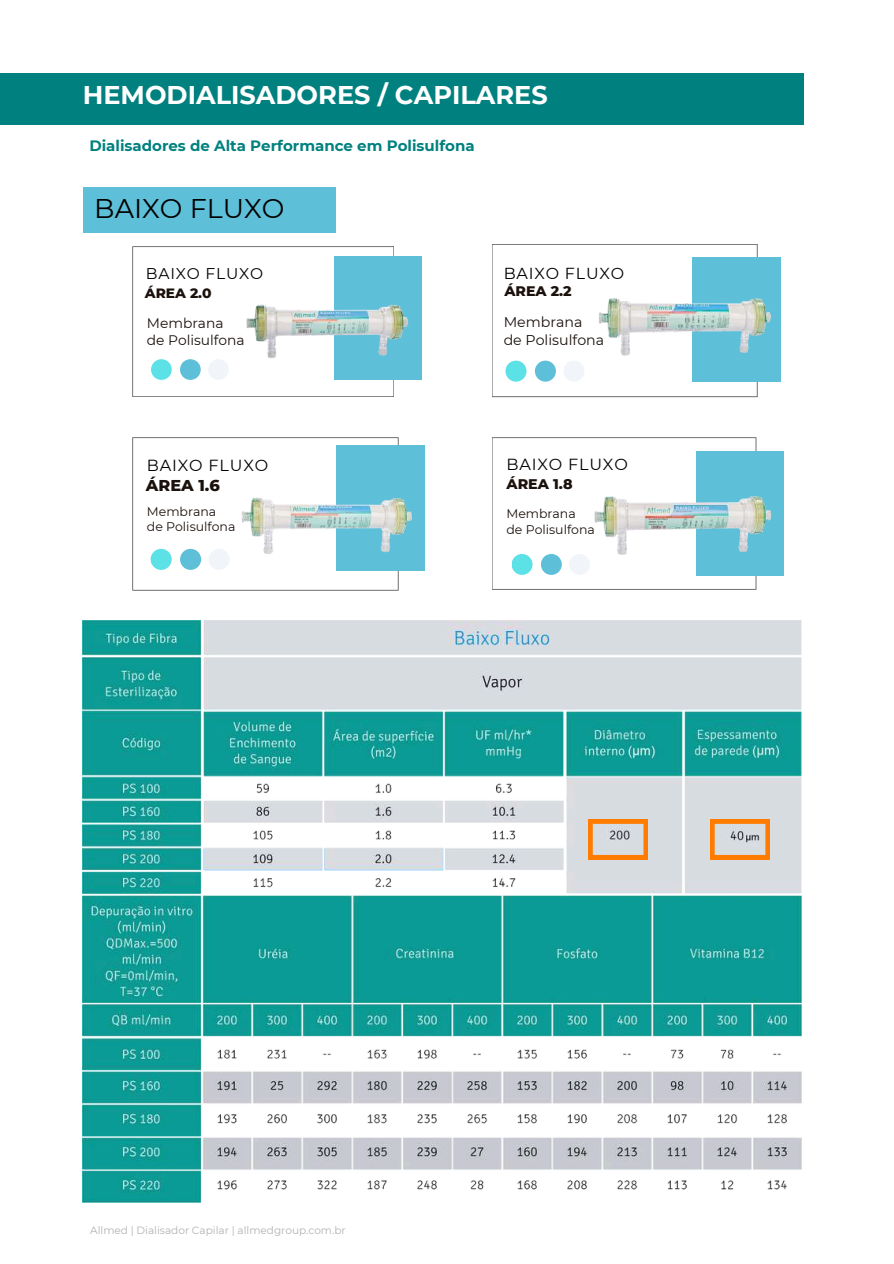
<style>
.page{position:relative;width:894px;height:1264px;background:#fff}
.page>*{position:absolute;margin:0;border:0;box-sizing:border-box;transform-origin:0 0}
.t1{font:27px "Montserrat";color:#000}
.t2{font:700 25.5px "Montserrat";color:#fff}
.t3{font:16.05px "Montserrat";letter-spacing:.05em;color:#000}
.t4{font:800 16.05px "Montserrat";color:#1b110c}
.t5{font:15.9px "Montserrat";letter-spacing:.05em;color:#000}
.t6{font:15.45px "Montserrat";letter-spacing:.05em;color:#000}
.t7{font:700 15px "Montserrat";color:#00817f}
.t8{font:800 14.25px "Montserrat";color:#1b110c}
.t9{font:14.1px/17.7px "Montserrat";color:#1b110c}
.t10{font:800 14.1px "Montserrat";color:#1b110c}
.t11{font:13.8px/17.2px "Montserrat";color:#1b110c}
.t12{font:800 13.8px "Montserrat";color:#1b110c}
.t13{font:12.45px/15.6px "Montserrat";color:#1b110c}
.t14{font:10.5px "Montserrat";color:#b3b2b2}
</style>
<div class="page">
<svg style="left:492px;top:244px;width:265px;height:153px"></svg>
<div style="left:505px;top:360px;width:21px;height:21px;background:#5ce1e6;border-radius:50%"></div>
<div style="left:534px;top:360px;width:21px;height:21px;background:#5ebfd9;border-radius:50%"></div>
<div style="left:563px;top:360px;width:21px;height:21px;background:#f1f5f9;border-radius:50%"></div>
<div style="left:692px;top:257px;width:88px;height:124px;background:#5ebfd9"></div>
<img style="left:592px;top:285px;width:189px;height:74px">
<div style="left:83px;top:187px;width:252px;height:46px;background:#5ebfd9"></div>
<svg style="left:132px;top:437px;width:266px;height:153px"></svg>
<div style="left:150px;top:549px;width:22px;height:21px;background:#5ce1e6;border-radius:50%"></div>
<div style="left:180px;top:549px;width:21px;height:21px;background:#5ebfd9;border-radius:50%"></div>
<div style="left:208px;top:549px;width:21px;height:21px;background:#f1f5f9;border-radius:50%"></div>
<div style="left:336px;top:445px;width:89px;height:125px;background:#5ebfd9"></div>
<img style="left:227px;top:482px;width:185px;height:77px">
<svg style="left:492px;top:437px;width:264px;height:152px"></svg>
<div style="left:511px;top:554px;width:21px;height:21px;background:#5ce1e6;border-radius:50%"></div>
<div style="left:540px;top:554px;width:21px;height:21px;background:#5ebfd9;border-radius:50%"></div>
<div style="left:569px;top:554px;width:21px;height:21px;background:#f1f5f9;border-radius:50%"></div>
<div style="left:696px;top:451px;width:88px;height:124px;background:#5ebfd9"></div>
<img style="left:585px;top:487px;width:187px;height:75px">
<svg style="left:132px;top:246px;width:262px;height:151px"></svg>
<div style="left:335px;top:257px;width:87px;height:123px;background:#5ebfd9"></div>
<div style="left:151px;top:359px;width:21px;height:21px;background:#5ce1e6;border-radius:50%"></div>
<div style="left:180px;top:359px;width:21px;height:21px;background:#5ebfd9;border-radius:50%"></div>
<div style="left:208px;top:359px;width:21px;height:21px;background:#f1f5f9;border-radius:50%"></div>
<img style="left:237px;top:292px;width:172px;height:72px">
<div style="left:0;top:73px;width:804px;height:51px;background:#00817f"></div>
<img style="left:83px;top:621px;width:718px;height:581px">
<svg style="left:588px;top:819px;width:59px;height:40px"></svg>
<svg style="left:710px;top:819px;width:59px;height:40px"></svg>
<h2 class="t2" style="left:83px;top:80px;width:466px">HEMODIALISADORES / CAPILARES</h2>
<h3 class="t7" style="left:89px;top:137px;width:386px">Dialisadores de Alta Performance em Polisulfona</h3>
<h1 class="t1" style="left:94px;top:192px;width:192px">BAIXO FLUXO</h1>
<h3 class="t6" style="left:146px;top:263px;width:119px">BAIXO FLUXO</h3>
<h3 class="t5" style="left:503px;top:264px;width:122px">BAIXO FLUXO</h3>
<h3 class="t12" style="left:145px;top:284px;width:68px">ÁREA 2.0</h3>
<h3 class="t11" style="left:147px;top:314px;width:99px">Membrana<br>de Polisulfona</h3>
<h3 class="t10" style="left:504px;top:282px;width:69px">ÁREA 2.2</h3>
<h3 class="t9" style="left:503px;top:313px;width:102px">Membrana<br>de Polisulfona</h3>
<h3 class="t3" style="left:147px;top:456px;width:123px">BAIXO FLUXO</h3>
<h3 class="t3" style="left:506px;top:454px;width:123px">BAIXO FLUXO</h3>
<h3 class="t4" style="left:146px;top:475px;width:75px">ÁREA 1.6</h3>
<p class="t13" style="left:147px;top:503px;width:90px">Membrana<br>de Polisulfona</p>
<h3 class="t8" style="left:506px;top:475px;width:68px">ÁREA 1.8</h3>
<p class="t13" style="left:506px;top:506px;width:90px">Membrana<br>de Polisulfona</p>
<p class="t14" style="left:90px;top:1223px;width:257px">Allmed | Dialisador Capilar | allmedgroup.com.br</p>
</div>
